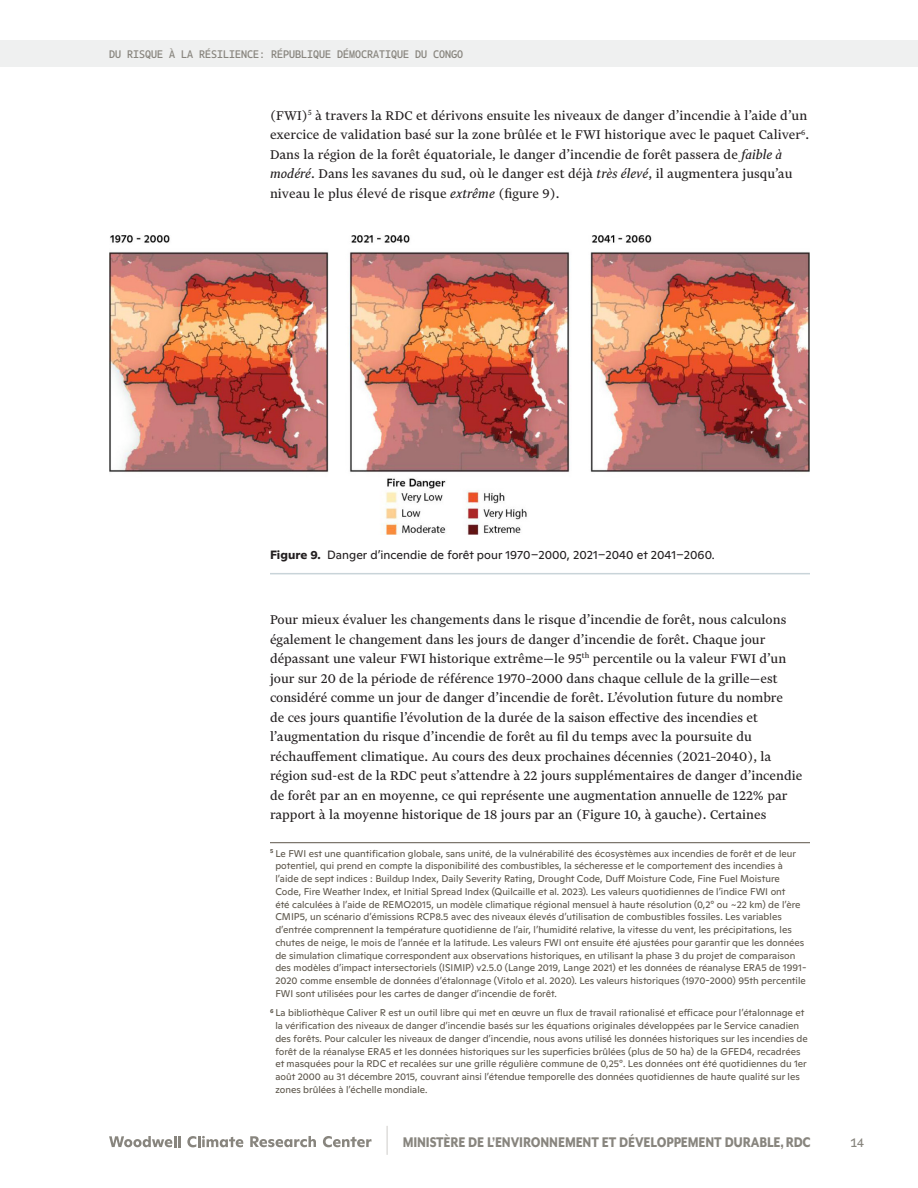
<style>
.page{position:relative;width:918px;height:1188px;background:#fff}
.page>*{position:absolute;margin:0;border:0;box-sizing:border-box;transform-origin:0 0}
.t1{font:800 16.2px "Mr Eaves Mod OT";letter-spacing:-.01em;color:#88857e;scale:.83 1}
.t2{font:15px/19.5px "Financier Text";color:#231f20}
.t3{font:13.5px "Gemeli Mono";color:#88857e}
.t4{font:12px "Ginto Normal";letter-spacing:.005em;color:#231f20}
.t5{font:12px "Gemeli Mono";color:#88857e}
.t6{font:9.75px/12.8px "Ginto Normal";color:#5c554a}
.s1{font-style:italic}
.s2{font-weight:700}
</style>
<div class="page">
<div style="left:0;top:40px;width:918px;height:28px;background:#eff0f0"></div>
<svg style="left:387px;top:1126px;width:1px;height:29px"></svg>
<svg style="left:109px;top:1136px;width:72px;height:11px"></svg>
<svg style="left:187px;top:1136px;width:56px;height:11px"></svg>
<svg style="left:250px;top:1136px;width:66px;height:11px"></svg>
<svg style="left:323px;top:1136px;width:49px;height:11px"></svg>
<hr style="left:270px;top:842px;width:540px;height:1px;background:#5c554a">
<hr style="left:270px;top:573px;width:540px;height:1px;background:#c9d4d9">
<img style="left:109px;top:236px;width:701px;height:299px">
<p class="t5" style="left:109px;top:46px;width:355px">DU RISQUE À LA RÉSILIENCE: RÉPUBLIQUE DÉMOCRATIQUE DU CONGO</p>
<p class="t2" style="left:270px;top:106px;width:541px">(FWI)<sup>5</sup> à travers la RDC et dérivons ensuite les niveaux de danger d’incendie à l’aide d’un exercice de validation basé sur la zone brûlée et le FWI historique avec le paquet Caliver<sup>6</sup>.<br>Dans la région de la forêt équatoriale, le danger d’incendie de forêt passera de <span class="s1">faible à modéré</span>. Dans les savanes du sud, où le danger est déjà <span class="s1">très élevé</span>, il augmentera jusqu’au niveau le plus élevé de risque <span class="s1">extrême</span> (figure 9).</p>
<p class="t4" style="left:270px;top:546px;width:446px"><span class="s2">Figure 9.</span> Danger d’incendie de forêt pour 1970–2000, 2021–2040 et 2041–2060.</p>
<p class="t2" style="left:270px;top:610px;width:534px">Pour mieux évaluer les changements dans le risque d’incendie de forêt, nous calculons également le changement dans les jours de danger d’incendie de forêt. Chaque jour dépassant une valeur FWI historique extrême—le 95<sup>th</sup> percentile ou la valeur FWI d’un jour sur 20 de la période de référence 1970–2000 dans chaque cellule de la grille—est considéré comme un jour de danger d’incendie de forêt. L’évolution future du nombre<br>de ces jours quantifie l’évolution de la durée de la saison effective des incendies et l’augmentation du risque d’incendie de forêt au fil du temps avec la poursuite du réchauffement climatique. Au cours des deux prochaines décennies (2021–2040), la région sud-est de la RDC peut s’attendre à 22 jours supplémentaires de danger d’incendie de forêt par an en moyenne, ce qui représente une augmentation annuelle de 122% par rapport à la moyenne historique de 18 jours par an (Figure 10, à gauche). Certaines</p>
<p class="t6" style="left:275px;top:846px;width:533px;text-indent:-5px"><sup>5</sup> Le FWI est une quantification globale, sans unité, de la vulnérabilité des écosystèmes aux incendies de forêt et de leur potentiel, qui prend en compte la disponibilité des combustibles, la sécheresse et le comportement des incendies à l’aide de sept indices : Buildup Index, Daily Severity Rating, Drought Code, Duff Moisture Code, Fine Fuel Moisture Code, Fire Weather Index, et Initial Spread Index (Quilcaille et al. 2023). Les valeurs quotidiennes de l’indice FWI ont<br>été calculées à l’aide de REMO2015, un modèle climatique régional mensuel à haute résolution (0,2° ou ~22 km) de l’ère CMIP5, un scénario d’émissions RCP8.5 avec des niveaux élevés d’utilisation de combustibles fossiles. Les variables d’entrée comprennent la température quotidienne de l’air, l’humidité relative, la vitesse du vent, les précipitations, les chutes de neige, le mois de l’année et la latitude. Les valeurs FWI ont ensuite été ajustées pour garantir que les données de simulation climatique correspondent aux observations historiques, en utilisant la phase 3 du projet de comparaison des modèles d’impact intersectoriels (ISIMIP) v2.5.0 (Lange 2019, Lange 2021) et les données de réanalyse ERA5 de 1991- 2020 comme ensemble de données d’étalonnage (Vitolo et al. 2020). Les valeurs historiques (1970-2000) 95th percentile FWI sont utilisées pour les cartes de danger d’incendie de forêt.</p>
<p class="t6" style="left:275px;top:1006px;width:534px;text-indent:-5px"><sup>6</sup> La bibliothèque Caliver R est un outil libre qui met en œuvre un flux de travail rationalisé et efficace pour l’étalonnage et la vérification des niveaux de danger d’incendie basés sur les équations originales développées par le Service canadien des forêts. Pour calculer les niveaux de danger d’incendie, nous avons utilisé les données historiques sur les incendies de forêt de la réanalyse ERA5 et les données historiques sur les superficies brûlées (plus de 50 ha) de la GFED4, recadrées et masquées pour la RDC et recalées sur une grille régulière commune de 0,25°. Les données ont été quotidiennes du 1er août 2000 au 31 décembre 2015, couvrant ainsi l’étendue temporelle des données quotidiennes de haute qualité sur les zones brûlées à l’échelle mondiale.</p>
<h1 class="t1" style="left:403px;top:1132px;width:493px">MINISTÈRE DE L’ENVIRONNEMENT ET DÉVELOPPEMENT DURABLE, RDC</h1>
<h3 class="t3" style="left:850px;top:1133px;width:15px">14</h3>
</div>
